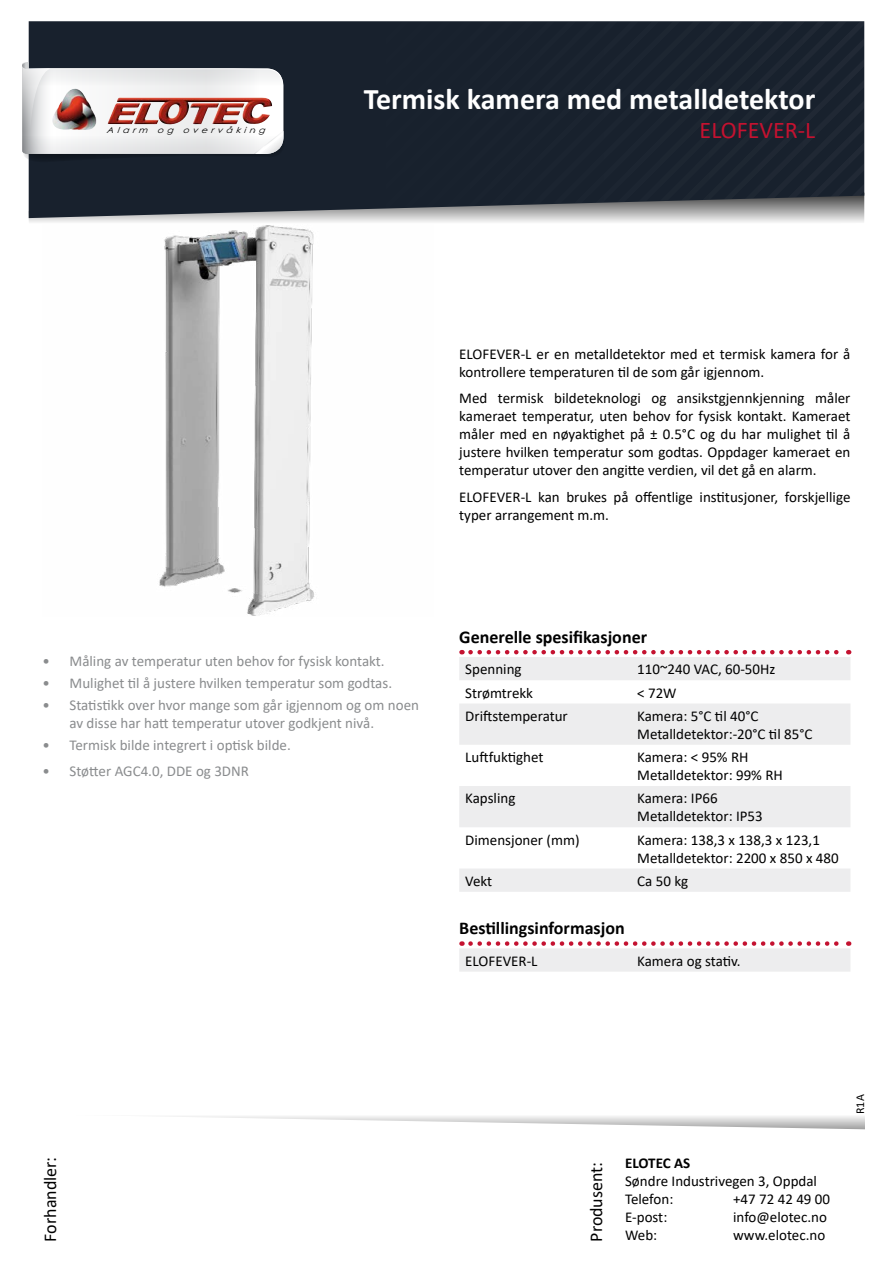
<style>
.page{position:relative;width:893px;height:1263px;background:#fff}
.page>*{position:absolute;margin:0;border:0;box-sizing:border-box;transform-origin:0 0}
.t1{font:700 30px "Calibri";color:#fff}
.t2{font:24px "Calibri";color:#c41230}
.t3{font:700 18px "Calibri";color:#000}
.t4{font:18px "Calibri";color:#000}
.t5{font:15px/18px "Calibri";color:#000}
.t6{font:15px/18px "Calibri";color:#8a8c8e}
.t7{font:700 15px "Calibri";letter-spacing:-.005em;color:#000}
.t8{font:12px "Calibri";color:#000}
.t9{font:italic 8.25px "Century Gothic";color:#000;scale:1.16 1}
</style>
<div class="page">
<svg style="left:173px;top:1116px;width:692px;height:14px"></svg>
<svg style="left:22px;top:21px;width:842px;height:201px;background:#40454e"></svg>
<img style="left:159px;top:225px;width:156px;height:391px">
<svg style="left:470px;top:650px;width:379px;height:4px"></svg>
<svg style="left:459px;top:657px;width:391px;height:235px;fill:#ededee"></svg>
<svg style="left:459px;top:941px;width:391px;height:31px"></svg>
<p class="t9" style="left:107px;top:124px;width:140px">Alarm og overvåking</p>
<h1 class="t1" style="left:364px;top:78px;width:453px">Termisk kamera med metalldetektor</h1>
<h2 class="t2" style="left:700px;top:113px;width:117px">ELOFEVER-L</h2>
<p class="t5" style="left:459px;top:345px;width:393px">ELOFEVER-L er en metalldetektor med et termisk kamera for å kontrollere temperaturen til de som går igjennom.</p>
<p class="t5" style="left:459px;top:389px;width:393px;text-align:justify">Med termisk bildeteknologi og ansikstgjennkjenning måler kameraet temperatur, uten behov for fysisk kontakt. Kameraet måler med en nøyaktighet på ± 0.5°C og du har mulighet til å justere hvilken temperatur som godtas. Oppdager kameraet en temperatur utover den angitte verdien, vil det gå en alarm.</p>
<p class="t5" style="left:459px;top:488px;width:393px">ELOFEVER-L kan brukes på offentlige institusjoner, forskjellige typer arrangement m.m.</p>
<p class="t6" style="left:43px;top:651px;width:344px">• Måling av temperatur uten behov for fysisk kontakt.</p>
<p class="t6" style="left:43px;top:673px;width:351px">• Mulighet til å justere hvilken temperatur som godtas.</p>
<p class="t6" style="left:70px;top:696px;width:351px;text-indent:-27px">• Statistikk over hvor mange som går igjennom og om noen av disse har hatt temperatur utover godkjent nivå.</p>
<p class="t6" style="left:43px;top:736px;width:250px">• Termisk bilde integrert i optisk bilde.</p>
<p class="t6" style="left:43px;top:762px;width:208px">• Støtter AGC4.0, DDE og 3DNR</p>
<p class="t3" style="left:459px;top:624px;width:189px">Generelle spesifikasjoner</p>
<p class="t5" style="left:465px;top:660px;width:58px">Spenning</p>
<p class="t5" style="left:637px;top:660px;width:140px">110~240 VAC, 60-50Hz</p>
<p class="t5" style="left:465px;top:683px;width:69px">Strømtrekk</p>
<p class="t5" style="left:637px;top:683px;width:41px">&lt; 72W</p>
<p class="t5" style="left:465px;top:706px;width:104px">Driftstemperatur</p>
<p class="t5" style="left:637px;top:706px;width:177px">Kamera: 5°C til 40°C<br>Metalldetektor:-20°C til 85°C</p>
<p class="t5" style="left:465px;top:748px;width:80px">Luftfuktighet</p>
<p class="t5" style="left:637px;top:748px;width:147px">Kamera: &lt; 95% RH<br>Metalldetektor: 99% RH</p>
<p class="t5" style="left:465px;top:789px;width:52px">Kapsling</p>
<p class="t5" style="left:637px;top:789px;width:127px">Kamera: IP66<br>Metalldetektor: IP53</p>
<p class="t5" style="left:465px;top:830px;width:116px">Dimensjoner (mm)</p>
<p class="t5" style="left:637px;top:830px;width:203px">Kamera: 138,3 x 138,3 x 123,1<br>Metalldetektor: 2200 x 850 x 480</p>
<p class="t5" style="left:465px;top:871px;width:28px">Vekt</p>
<p class="t5" style="left:637px;top:871px;width:53px">Ca 50 kg</p>
<p class="t3" style="left:459px;top:915px;width:167px">Bestillingsinformasjon</p>
<p class="t5" style="left:465px;top:951px;width:74px">ELOFEVER-L</p>
<p class="t5" style="left:637px;top:951px;width:105px">Kamera og stativ.</p>
<p class="t4" style="left:38px;top:1242px;width:86px;rotate:-90deg">Forhandler:</p>
<p class="t4" style="left:584px;top:1242px;width:81px;rotate:-90deg">Produsent:</p>
<p class="t7" style="left:625px;top:1152px;width:67px">ELOTEC AS</p>
<p class="t5" style="left:625px;top:1171px;width:193px">Søndre Industrivegen 3, Oppdal<br>Telefon:</p>
<p class="t5" style="left:733px;top:1189px;width:99px">+47 72 42 49 00</p>
<p class="t5" style="left:625px;top:1207px;width:44px">E-post:</p>
<p class="t5" style="left:733px;top:1207px;width:95px">info@elotec.no</p>
<p class="t5" style="left:625px;top:1225px;width:34px">Web:</p>
<p class="t5" style="left:733px;top:1225px;width:94px">www.elotec.no</p>
<p class="t8" style="left:852px;top:1114px;width:21px;rotate:-90deg">R1A</p>
</div>
